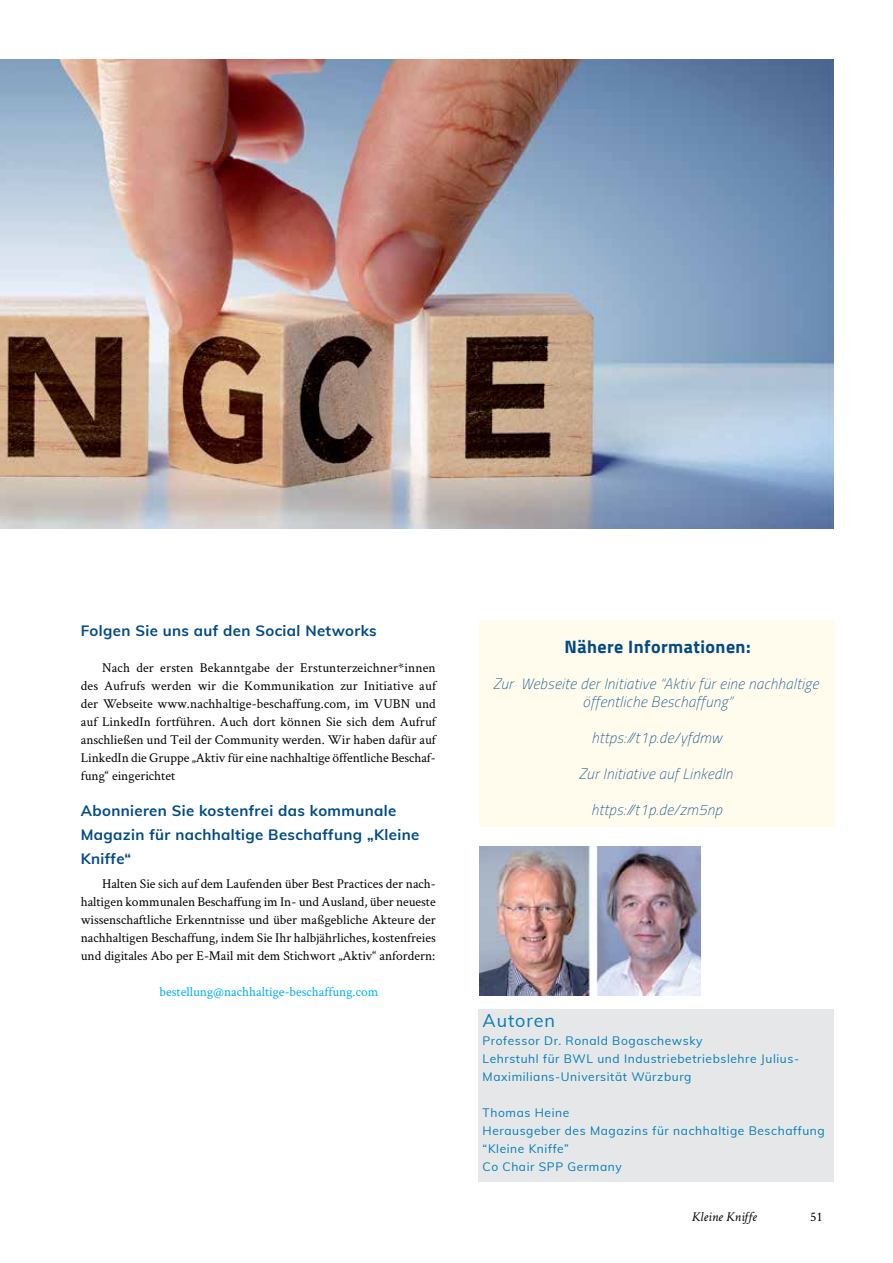
<style>
.page{position:relative;width:893px;height:1263px;background:#fff}
.page>*{position:absolute;margin:0;border:0;box-sizing:border-box;transform-origin:0 0}
.t1{font:700 18px "Titillium Web";letter-spacing:.025em;color:#004a85}
.t2{font:18px "Muli";letter-spacing:.05em;color:#007db7}
.t3{font:italic 200 15px/18px "Titillium Web";letter-spacing:.025em;color:#004a85;text-align:center}
.t4{font:700 15px/24px "Muli";letter-spacing:.025em;color:#004a85}
.t5{font:13.5px/18px "Crimson Text";color:#000;text-align:justify}
.t6{font:13.5px "Crimson Text";color:#00aeef}
.t7{font:italic 13.5px "Crimson Text";color:#000}
.t8{font:12px/18px "Muli";letter-spacing:.05em;color:#007db7}
</style>
<div class="page">
<div style="left:478px;top:1009px;width:355px;height:173px;background:#e6e7e8"></div>
<img style="left:480px;top:846px;width:221px;height:149px">
<div style="left:480px;top:621px;width:355px;height:206px;background:#fffced"></div>
<img style="left:0;top:60px;width:833px;height:468px">
<p class="t4" style="left:81px;top:618px;width:297px">Folgen Sie uns auf den Social Networks</p>
<p class="t5" style="left:81px;top:658px;width:357px;text-indent:21px">Nach der ersten Bekanntgabe der Erstunterzeichner*innen des Aufrufs werden wir die Kommunikation zur Initiative auf der Webseite www.nachhaltige-beschaffung.com, im VUBN und auf LinkedIn fortführen. Auch dort können Sie sich dem Aufruf anschließen und Teil der Community werden. Wir haben dafür auf LinkedIn die Gruppe „Aktiv für eine nachhaltige öffentliche Beschaf&shy;fung“ eingerichtet</p>
<p class="t4" style="left:81px;top:798px;width:340px">Abonnieren Sie kostenfrei das kommunale<br>Magazin für nachhaltige Beschaffung „Kleine<br>Kniffe“</p>
<p class="t5" style="left:81px;top:874px;width:357px;text-indent:21px">Halten Sie sich auf dem Laufenden über Best Practices der nach&shy;haltigen kommunalen Beschaffung im In- und Ausland, über neueste wissenschaftliche Erkenntnisse und über maßgebliche Akteure der nachhaltigen Beschaffung, indem Sie Ihr halbjährliches, kostenfreies und digitales Abo per E-Mail mit dem Stichwort „Aktiv“ anfordern:</p>
<p class="t6" style="left:160px;top:982px;width:220px">bestellung@nachhaltige-beschaffung.com</p>
<h1 class="t1" style="left:564px;top:633px;width:188px">Nähere Informationen:</h1>
<p class="t3" style="left:493px;top:674px;width:327px">Zur Webseite der Initiative “Aktiv für eine nachhaltige öffentliche Beschaffung”</p>
<p class="t3" style="left:591px;top:728px;width:132px">https://t1p.de/yfdmw</p>
<p class="t3" style="left:579px;top:764px;width:155px">Zur Initiative auf LinkedIn</p>
<p class="t3" style="left:591px;top:800px;width:132px">https://t1p.de/zm5np</p>
<h1 class="t2" style="left:483px;top:1008px;width:74px">Autoren</h1>
<p class="t8" style="left:483px;top:1031px;width:318px">Professor Dr. Ronald Bogaschewsky<br>Lehrstuhl für BWL und Industriebetriebslehre Julius-<br>Maximilians-Universität Würzburg</p>
<p class="t8" style="left:483px;top:1103px;width:344px">Thomas Heine<br>Herausgeber des Magazins für nachhaltige Beschaffung “Kleine Kniffe”<br>Co Chair SPP Germany</p>
<p class="t7" style="left:692px;top:1209px;width:67px">Kleine Kniffe</p>
<p class="t5" style="left:810px;top:1207px;width:14px">51</p>
</div>
